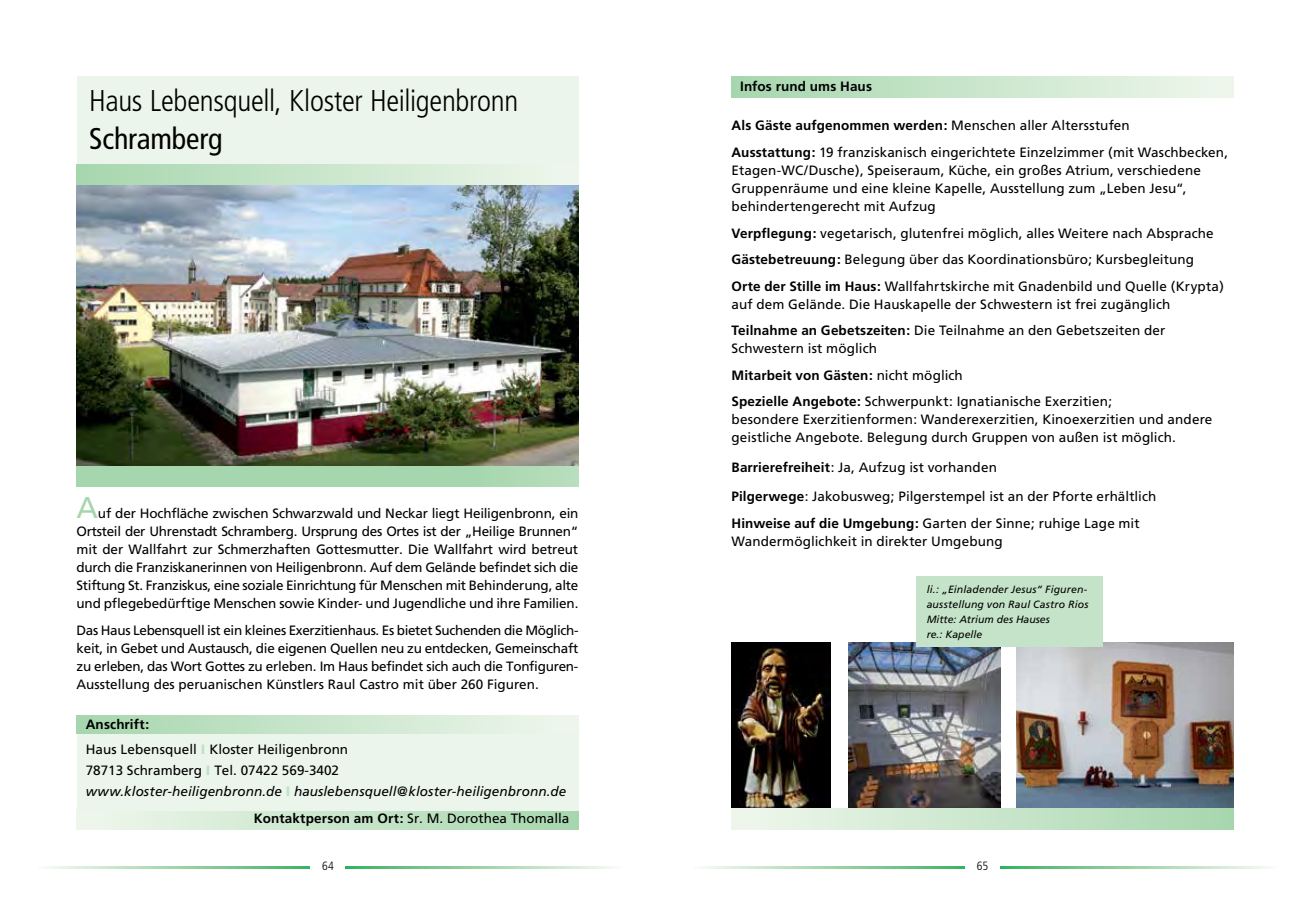
<style>
.page{position:relative;width:1310px;height:919px;background:#fff}
.page>*{position:absolute;margin:0;border:0;box-sizing:border-box;transform-origin:0 0}
.t1{font:300 condensed 30px "Frutiger";letter-spacing:-.01em;color:#000}
.t2{font:condensed 30px "Frutiger";letter-spacing:-.005em;color:#000}
.t3{font:30px "Frutiger";color:#a6d6ae}
.t4{font:13.5px/18px "Frutiger";letter-spacing:.005em;color:#000}
.t5{font:italic 13.5px/21px "Frutiger";letter-spacing:.005em;color:#000}
.t6{font:700 13.5px "Frutiger";letter-spacing:.01em;color:#000}
.t7{font:300 condensed 12px "Frutiger";color:#000}
.t8{font:italic 10.5px/15px "Frutiger";letter-spacing:.01em;color:#000}
.s1{font-weight:700}
.s2{font-weight:900;color:#c0e1c4}
.s3{font-style:normal}
.s4{font-weight:900;font-style:normal;color:#c0e1c4}
</style>
<div class="page">
<div style="left:77px;top:77px;width:501px;height:108px;background:#ebf5eb"></div>
<div style="left:77px;top:164px;width:501px;height:21px;background:linear-gradient(to right,#a6d6ad,#f0f7ed)"></div>
<div style="left:732px;top:77px;width:501px;height:20px;background:linear-gradient(to right,#a6d6ad,#f0f7ed)"></div>
<div style="left:77px;top:716px;width:501px;height:113px;background:#ebf5eb"></div>
<div style="left:77px;top:811px;width:501px;height:18px;background:linear-gradient(to right,#f0f7ed,#a6d6ad)"></div>
<div style="left:77px;top:715px;width:501px;height:18px;background:linear-gradient(to right,#a6d6ad,#f0f7ed)"></div>
<svg style="left:703px;top:866px;width:564px;height:2px"></svg>
<div style="left:77px;top:465px;width:501px;height:21px;background:linear-gradient(to right,#a3d5ac,#add9b3)"></div>
<svg style="left:48px;top:866px;width:564px;height:2px"></svg>
<img style="left:77px;top:185px;width:501px;height:280px">
<img style="left:731px;top:642px;width:99px;height:166px">
<img style="left:848px;top:642px;width:152px;height:166px">
<img style="left:1016px;top:642px;width:217px;height:166px">
<div style="left:916px;top:576px;width:186px;height:71px;background:#c4e3c8"></div>
<div style="left:965px;top:859px;width:35px;height:37px;background:#fff"></div>
<div style="left:310px;top:859px;width:35px;height:37px;background:#fff"></div>
<div style="left:731px;top:808px;width:502px;height:21px;background:linear-gradient(to right,#f0f7ed,#a6d6ae)"></div>
<h1 class="t1" style="left:89px;top:83px;width:430px">Haus Lebensquell, Kloster Heiligenbronn</h1>
<h1 class="t2" style="left:89px;top:121px;width:135px">Schramberg</h1>
<h1 class="t3" style="left:77px;top:490px;width:23px">A</h1>
<p class="t4" style="left:77px;top:504px;width:503px;text-align:justify;text-indent:21px">uf der Hochfläche zwischen Schwarzwald und Neckar liegt Heiligenbronn, ein Ortsteil der Uhrenstadt Schramberg. Ursprung des Ortes ist der „Heilige B runnen“ mit der Wallfahrt zur Schmerzhaften Gottesmutter. Die Wallfahrt wird betreut durch die Franziskanerinnen von Heiligenbronn. Auf dem Gelände befindet sich die Stiftung St. Franziskus, eine soziale Einrichtung für Menschen mit Behinderung, alte und pflegebedürftige Menschen sowie Kinder- und Jugendliche und ihre Familien.</p>
<p class="t4" style="left:77px;top:621px;width:503px;text-align:justify">Das Haus Lebensquell ist ein kleines Exerzitienhaus. Es bietet Suchenden die Möglich&shy;keit, in Gebet und Austausch, die eigenen Quellen neu zu entdecken, Gemeinschaft zu erleben, das Wort Gottes zu erleben. Im Haus befindet sich auch die Tonfiguren-Ausstellung des peruanischen Künstlers Raul Castro mit über 260 Figuren.</p>
<p class="t4" style="left:86px;top:711px;width:264px;line-height:25.2px"><span class="s1">Anschrift:<br></span>Haus Lebensquell <span class="s2">I</span> Kloster Heiligenbronn</p>
<p class="t5" style="left:86px;top:760px;width:482px"><span class="s3">78713 Schramberg</span> <span class="s4">I</span> <span class="s3">Tel. 07422 569-3402<br></span>www.kloster-heiligenbronn.de <span class="s4">I</span> hauslebensquell@kloster-heiligenbronn.de</p>
<p class="t4" style="left:254px;top:809px;width:317px"><span class="s1">Kontaktperson am Ort:</span> Sr. M. Dorothea Thomalla</p>
<p class="t6" style="left:740px;top:79px;width:133px">Infos rund ums Haus</p>
<p class="t4" style="left:731px;top:113px;width:498px;line-height:26.5px"><span class="s1">Als Gäste aufgenommen werden:</span> Menschen aller Altersstufen<br><span class="s1">Ausstattung:</span> 19 franziskanisch eingerichtete Einzelzimmer (mit Waschbecken,</p>
<p class="t4" style="left:731px;top:161px;width:471px">Etagen-WC/Dusche), Speiseraum, Küche, ein großes Atrium, verschiedene<br>Gruppenräume und eine kleine Kapelle, Ausstellung zum „Leben Jesu“, behindertengerecht mit Aufzug</p>
<p class="t4" style="left:731px;top:220px;width:494px;line-height:26.5px"><span class="s1">Verpflegung:</span> vegetarisch, glutenfrei möglich, alles Weitere nach Absprache<br><span class="s1">Gästebetreuung:</span> Belegung über das Koordinationsbüro; Kursbegleitung<br><span class="s1">Orte der Stille im Haus:</span> Wallfahrtskirche mit Gnadenbild und Quelle (Krypta)</p>
<p class="t4" style="left:731px;top:291px;width:440px;line-height:26.5px">auf dem Gelände. Die Hauskapelle der Schwestern ist frei zugänglich<br><span class="s1">Teilnahme an Gebetszeiten:</span> Die Teilnahme an den Gebetszeiten der</p>
<p class="t4" style="left:731px;top:335px;width:382px;line-height:26.5px">Schwestern ist möglich<br><span class="s1">Mitarbeit von Gästen:</span> nicht möglich<br><span class="s1">Spezielle Angebote:</span> Schwerpunkt: Ignatianische Exerzitien;</p>
<p class="t4" style="left:731px;top:410px;width:482px">besondere Exerzitienformen: Wanderexerzitien, Kinoexerzitien und andere geistliche Angebote. Belegung durch Gruppen von außen ist möglich.</p>
<p class="t4" style="left:731px;top:452px;width:426px;line-height:29.5px"><span class="s1">Barrierefreiheit</span>: Ja, Aufzug ist vorhanden<br><span class="s1">Pilgerwege</span>: Jakobusweg; Pilgerstempel ist an der Pforte erhältlich</p>
<p class="t4" style="left:731px;top:514px;width:410px"><span class="s1">Hinweise auf die Umgebung:</span> Garten der Sinne; ruhige Lage mit<br>Wandermöglichkeit in direkter Umgebung</p>
<p class="t8" style="left:926px;top:582px;width:163px">li.: „Einladender Jesus“ Figuren&shy;ausstellung von Raul Castro Rios<br>Mitte: Atrium des Hauses<br>re.: Kapelle</p>
<p class="t7" style="left:322px;top:858px;width:13px">64</p>
<p class="t7" style="left:977px;top:858px;width:13px">65</p>
</div>
